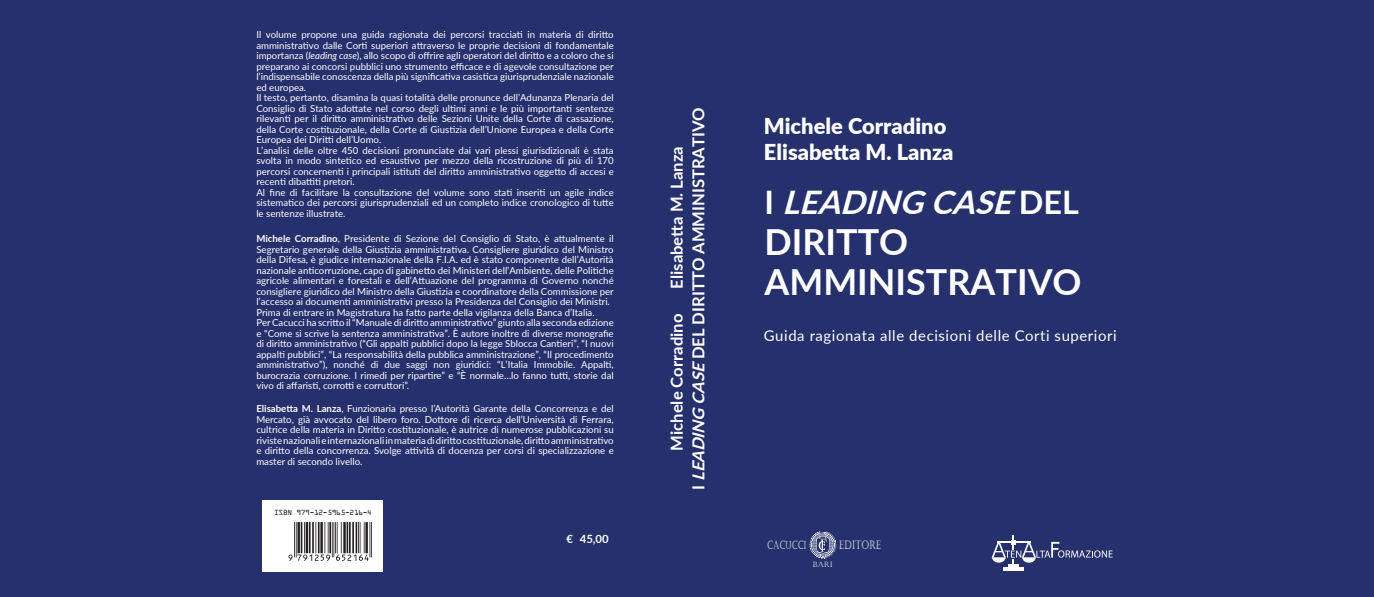
<style>
.page{position:relative;width:1374px;height:597px;background:#fff}
.page>*{position:absolute;margin:0;border:0;box-sizing:border-box;transform-origin:0 0}
.t1{font:700 35.88px/40.2px "Lato";color:#fff}
.t2{font:italic 700 32.38px "Lato";color:#fff}
.t3{font:900 21.88px/26.2px "Lato";color:#fff}
.t4{font:700 16.62px/21.9px "Lato";color:#fff}
.t5{font:14.88px "Lato";letter-spacing:.04em;color:#fff}
.t6{font:11.9px "Castellar";color:#fff;scale:.74 1}
.t7{font:11.46px "Castellar";color:#fff;scale:.67 1}
.t8{font:700 11.38px "Lato";color:#fff}
.t9{font:9.62px/10.5px "Lato";color:#fff}
.t10{font:7.88px "OCRA Extended";letter-spacing:-.03em;color:#231f20}
.t11{font:7.61px "Castellar";color:#fff}
.s1{font-style:italic}
.s2{font-weight:700}
.s3{font-style:normal}
</style>
<div class="page">
<div style="left:0;top:0;width:1373px;height:597px;background:#25306c"></div>
<hr style="left:1002px;top:567px;width:20px;height:4px;background:#fff">
<svg style="left:991px;top:535px;width:121px;height:31px"></svg>
<svg style="left:809px;top:531px;width:27px;height:28px"></svg>
<div style="left:262px;top:501px;width:120px;height:71px;background:#fff"></div>
<hr style="left:371px;top:522px;width:1px;height:35px;background:#231f20">
<hr style="left:369px;top:522px;width:1px;height:35px;background:#231f20">
<hr style="left:365px;top:522px;width:3px;height:31px;background:#231f20">
<hr style="left:364px;top:522px;width:1px;height:31px;background:#231f20">
<hr style="left:359px;top:522px;width:1px;height:31px;background:#231f20">
<hr style="left:358px;top:522px;width:1px;height:31px;background:#231f20">
<hr style="left:355px;top:522px;width:2px;height:31px;background:#231f20">
<hr style="left:352px;top:522px;width:2px;height:31px;background:#231f20">
<hr style="left:349px;top:522px;width:1px;height:31px;background:#231f20">
<hr style="left:346px;top:522px;width:2px;height:31px;background:#231f20">
<hr style="left:343px;top:522px;width:3px;height:31px;background:#231f20">
<hr style="left:341px;top:522px;width:1px;height:31px;background:#231f20">
<hr style="left:337px;top:522px;width:1px;height:31px;background:#231f20">
<hr style="left:335px;top:522px;width:1px;height:31px;background:#231f20">
<hr style="left:333px;top:522px;width:1px;height:35px;background:#231f20">
<hr style="left:332px;top:522px;width:1px;height:35px;background:#231f20">
<hr style="left:329px;top:522px;width:2px;height:31px;background:#231f20">
<hr style="left:328px;top:522px;width:1px;height:31px;background:#231f20">
<hr style="left:324px;top:522px;width:1px;height:31px;background:#231f20">
<hr style="left:320px;top:522px;width:3px;height:31px;background:#231f20">
<hr style="left:318px;top:522px;width:1px;height:31px;background:#231f20">
<hr style="left:315px;top:522px;width:1px;height:31px;background:#231f20">
<hr style="left:312px;top:522px;width:2px;height:31px;background:#231f20">
<hr style="left:309px;top:522px;width:1px;height:31px;background:#231f20">
<hr style="left:305px;top:522px;width:3px;height:31px;background:#231f20">
<hr style="left:304px;top:522px;width:1px;height:31px;background:#231f20">
<hr style="left:301px;top:522px;width:1px;height:31px;background:#231f20">
<hr style="left:297px;top:522px;width:3px;height:31px;background:#231f20">
<hr style="left:296px;top:522px;width:1px;height:35px;background:#231f20">
<hr style="left:294px;top:522px;width:1px;height:35px;background:#231f20">
<svg style="left:288px;top:554px;width:80px;height:7px"></svg>
<p class="t9" style="left:256px;top:29px;width:359px">Il volume propone una guida ragionata dei percorsi tracciati in materia di diritto amministrativo dalle Corti superiori attraverso le proprie decisioni di fondamentale importanza (<span class="s1">leading case</span>), allo scopo di offrire agli operatori del diritto e a coloro che si preparano ai concorsi pubblici uno strumento efficace e di agevole consultazione per l’indispensabile conoscenza della più significativa casistica giurisprudenziale nazionale ed europea.<br>Il testo, pertanto, disamina la quasi totalità delle pronunce dell’Adunanza Plenaria del Consiglio di Stato adottate nel corso degli ultimi anni e le più importanti sentenze rilevanti per il diritto amministrativo delle Sezioni Unite della Corte di cassazione, della Corte costituzionale, della Corte di Giustizia dell’Unione Europea e della Corte Europea dei Diritti dell’Uomo.<br>L’analisi delle oltre 450 decisioni pronunciate dai vari plessi giurisdizionali è stata svolta in modo sintetico ed esaustivo per mezzo della ricostruzione di più di 170 percorsi concernenti i principali istituti del diritto amministrativo oggetto di accesi e recenti dibattiti pretori.<br>Al fine di facilitare la consultazione del volume sono stati inseriti un agile indice sistematico dei percorsi giurisprudenziali ed un completo indice cronologico di tutte le sentenze illustrate.</p>
<p class="t9" style="left:256px;top:233px;width:359px"><span class="s2">Michele Corradino</span>, Presidente di Sezione del Consiglio di Stato, è attualmente il Segretario generale della Giustizia amministrativa. Consigliere giuridico del Ministro della Difesa, è giudice internazionale della F.I.A. ed è stato componente dell’Autorità nazionale anticorruzione, capo di gabinetto dei Ministeri dell’Ambiente, delle Politiche agricole alimentari e forestali e dell’Attuazione del programma di Governo nonché consigliere giuridico del Ministro della Giustizia e coordinatore della Commissione per l’accesso ai documenti amministrativi presso la Presidenza del Consiglio dei Ministri.<br>Prima di entrare in Magistratura ha fatto parte della vigilanza della Banca d’Italia.<br>Per Cacucci ha scritto il “Manuale di diritto amministrativo” giunto alla seconda edizione e “Come si scrive la sentenza amministrativa”. È autore inoltre di diverse monografie di diritto amministrativo (“Gli appalti pubblici dopo la legge Sblocca Cantieri”, “I nuovi appalti pubblici”, “La responsabilità della pubblica amministrazione”, “Il procedimento amministrativo”), nonché di due saggi non giuridici: “L’Italia Immobile. Appalti, burocrazia corruzione. I rimedi per ripartire” e “È normale…lo fanno tutti, storie dal vivo di affaristi, corrotti e corruttori”.</p>
<p class="t9" style="left:256px;top:403px;width:359px;text-align:justify"><span class="s2">Elisabetta M. Lanza</span>, Funzionaria presso l’Autorità Garante della Concorrenza e del Mercato, già avvocato del libero foro. Dottore di ricerca dell’Università di Ferrara, cultrice della materia in Diritto costituzionale, è autrice di numerose pubblicazioni su riviste nazionali e internazionali in materia di diritto costituzionale, diritto amministrativo e diritto della concorrenza. Svolge attività di docenza per corsi di specializzazione e master di secondo livello.</p>
<p class="t10" style="left:274px;top:508px;width:99px">ISBN 979-12-5965-216-4</p>
<p class="t8" style="left:566px;top:530px;width:44px">€ 45,00</p>
<h3 class="t4" style="left:665px;top:490px;width:384px;text-indent:201px;rotate:-90deg">Elisabetta M. Lanza<br>I <span class="s1">LEADING CASE</span>DEL DIRITTO AMMINISTRATIVO</h3>
<h3 class="t4" style="left:665px;top:451px;width:139px;rotate:-90deg">Michele Corradino</h3>
<h3 class="t3" style="left:763px;top:112px;width:191px">Michele Corradino<br>Elisabetta M. Lanza</h3>
<h2 class="t2" style="left:764px;top:179px;width:316px"><span class="s3">I</span> LEADING CASE<span class="s3">D E L</span></h2>
<h1 class="t1" style="left:764px;top:220px;width:318px">DIRITTO<br>AMMINISTRATIVO</h1>
<h3 class="t5" style="left:763px;top:324px;width:354px">Guida ragionata alle decisioni delle Corti superiori</h3>
<p class="t7" style="left:767px;top:538px;width:60px">CACUCCI</p>
<p class="t6" style="left:838px;top:538px;width:58px">EDITORE</p>
<p class="t11" style="left:812px;top:560px;width:21px">BARI</p>
</div>
